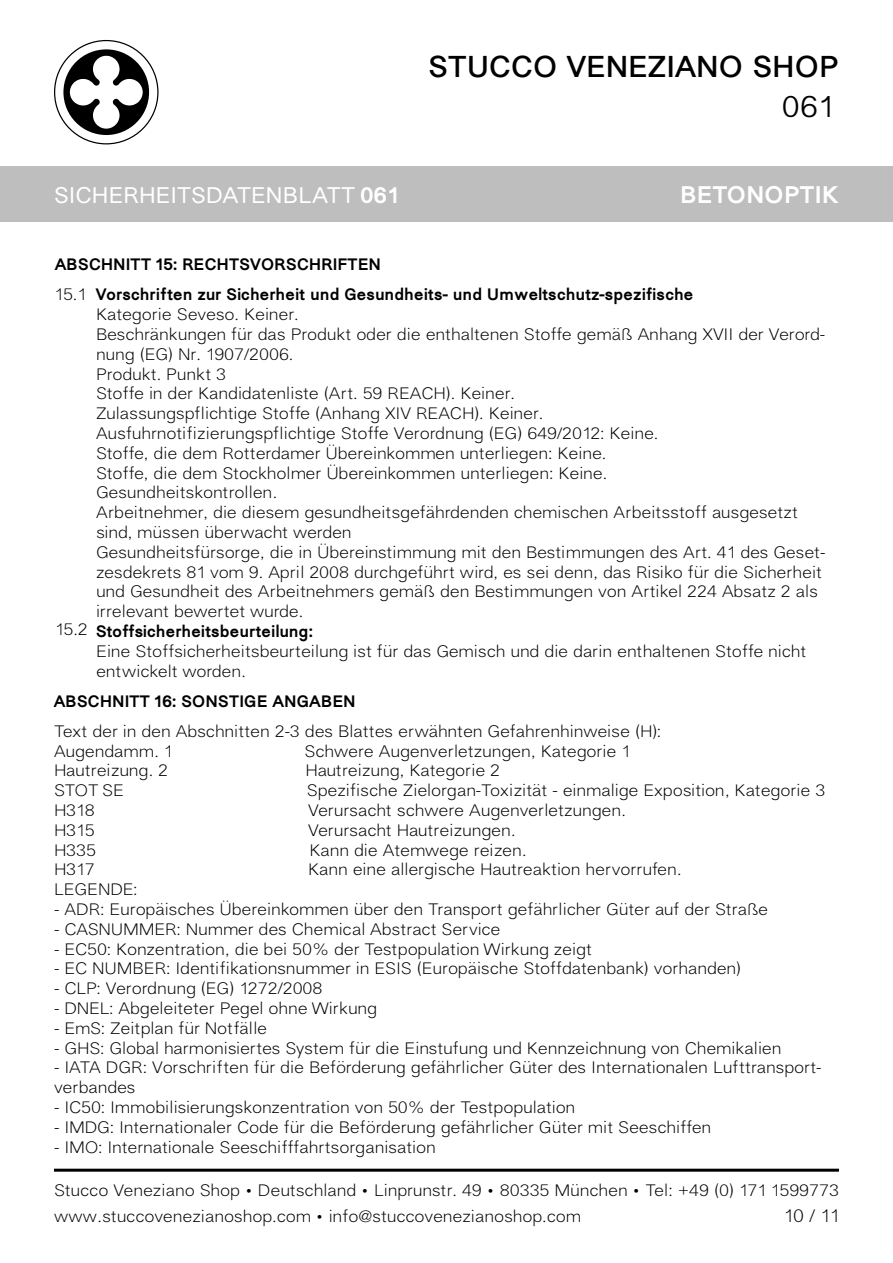
<style>
.page{position:relative;width:893px;height:1263px;background:#fff}
.page>*{position:absolute;margin:0;border:0;box-sizing:border-box;transform-origin:0 0}
.t1{font:700 30px "Atto";color:#000}
.t2{font:30px "Atto";color:#000}
.t3{font:800 24px "Atto";color:#fff}
.t4{font:500 22.5px "Atto";color:#fff}
.t5{font:300 18px "Atto";color:#000}
.t6{font:300 16.5px/19.8px "Atto";color:#000}
.t7{font:800 16.5px "Atto";color:#000}
.s1{font-weight:800}
</style>
<div class="page">
<div style="left:0;top:166px;width:893px;height:56px;background:#bfbebe"></div>
<svg style="left:54px;top:40px;width:105px;height:104px"></svg>
<hr style="left:54px;top:1169px;width:785px;height:3px;background:#000">
<h1 class="t1" style="left:428px;top:48px;width:412px">STUCCO VENEZIANO SHOP</h1>
<h1 class="t2" style="left:782px;top:88px;width:53px">061</h1>
<h3 class="t4" style="left:54px;top:181px;width:346px">SICHERHEITSDATENBLATT <span class="s1">061</span></h3>
<h2 class="t3" style="left:680px;top:178px;width:160px">BETONOPTIK</h2>
<p class="t7" style="left:55px;top:253px;width:327px">ABSCHNITT 15: RECHTSVORSCHRIFTEN</p>
<p class="t6" style="left:55px;top:285px;width:33px">15.1</p>
<p class="t6" style="left:55px;top:620px;width:34px">15.2</p>
<p class="t7" style="left:96px;top:283px;width:599px">Vorschriften zur Sicherheit und Gesundheits- und Umweltschutz-spezifische</p>
<p class="t6" style="left:96px;top:305px;width:204px">Kategorie Seveso. Keiner.</p>
<p class="t6" style="left:96px;top:324px;width:730px">Beschränkungen für das Produkt oder die enthaltenen Stoffe gemäß Anhang XVII der Verord&shy;nung (EG) Nr. 1907/2006.</p>
<p class="t6" style="left:96px;top:364px;width:132px">Produkt. Punkt 3</p>
<p class="t6" style="left:96px;top:384px;width:420px">Stoffe in der Kandidatenliste (Art. 59 REACH). Keiner.</p>
<p class="t6" style="left:96px;top:404px;width:449px">Zulassungspflichtige Stoffe (Anhang XIV REACH). Keiner.</p>
<p class="t6" style="left:96px;top:423px;width:564px">Ausfuhrnotifizierungspflichtige Stoffe Verordnung (EG) 649/2012: Keine.</p>
<p class="t6" style="left:96px;top:443px;width:512px">Stoffe, die dem Rotterdamer Übereinkommen unterliegen: Keine.</p>
<p class="t6" style="left:96px;top:463px;width:513px">Stoffe, die dem Stockholmer Übereinkommen unterliegen: Keine.</p>
<p class="t6" style="left:96px;top:483px;width:183px">Gesundheitskontrollen.</p>
<p class="t6" style="left:96px;top:503px;width:703px">Arbeitnehmer, die diesem gesundheitsgefährdenden chemischen Arbeitsstoff ausgesetzt sind, müssen überwacht werden</p>
<p class="t6" style="left:96px;top:542px;width:731px">Gesundheitsfürsorge, die in Übereinstimmung mit den Bestimmungen des Art. 41 des Geset&shy;zesdekrets 81 vom 9. April 2008 durchgeführt wird, es sei denn, das Risiko für die Sicherheit und Gesundheit des Arbeitnehmers gemäß den Bestimmungen von Artikel 224 Absatz 2 als irrelevant bewertet wurde.</p>
<p class="t7" style="left:96px;top:620px;width:218px">Stoffsicherheitsbeurteilung:</p>
<p class="t6" style="left:96px;top:641px;width:712px">Eine Stoffsicherheitsbeurteilung ist für das Gemisch und die darin enthaltenen Stoffe nicht entwickelt worden.</p>
<p class="t7" style="left:54px;top:689px;width:303px">ABSCHNITT 16: SONSTIGE ANGABEN</p>
<p class="t6" style="left:54px;top:721px;width:609px">Text der in den Abschnitten 2-3 des Blattes erwähnten Gefahrenhinweise (H):</p>
<p class="t6" style="left:54px;top:741px;width:120px">Augendamm. 1</p>
<p class="t6" style="left:305px;top:741px;width:327px">Schwere Augenverletzungen, Kategorie 1</p>
<p class="t6" style="left:54px;top:761px;width:116px">Hautreizung. 2</p>
<p class="t6" style="left:305px;top:761px;width:196px">Hautreizung, Kategorie 2</p>
<p class="t6" style="left:54px;top:781px;width:71px">STOT SE</p>
<p class="t6" style="left:307px;top:781px;width:520px">Spezifische Zielorgan-Toxizität - einmalige Exposition, Kategorie 3</p>
<p class="t6" style="left:54px;top:800px;width:42px">H318</p>
<p class="t6" style="left:308px;top:800px;width:319px">Verursacht schwere Augenverletzungen.</p>
<p class="t6" style="left:54px;top:820px;width:42px">H315</p>
<p class="t6" style="left:308px;top:820px;width:209px">Verursacht Hautreizungen.</p>
<p class="t6" style="left:54px;top:840px;width:44px">H335</p>
<p class="t6" style="left:310px;top:840px;width:219px">Kann die Atemwege reizen.</p>
<p class="t6" style="left:54px;top:860px;width:42px">H317</p>
<p class="t6" style="left:308px;top:860px;width:375px">Kann eine allergische Hautreaktion hervorrufen.</p>
<p class="t6" style="left:54px;top:880px;width:85px">LEGENDE:</p>
<p class="t6" style="left:54px;top:899px;width:715px">- ADR: Europäisches Übereinkommen über den Transport gefährlicher Güter auf der Straße</p>
<p class="t6" style="left:54px;top:919px;width:448px">- CASNUMMER: Nummer des Chemical Abstract Service</p>
<p class="t6" style="left:54px;top:939px;width:539px">- EC50: Konzentration, die bei 50% der Testpopulation Wirkung zeigt</p>
<p class="t6" style="left:54px;top:959px;width:689px">- EC NUMBER: Identifikationsnummer in ESIS (Europäische Stoffdatenbank) vorhanden)</p>
<p class="t6" style="left:54px;top:979px;width:270px">- CLP: Verordnung (EG) 1272/2008</p>
<p class="t6" style="left:54px;top:998px;width:325px">- DNEL: Abgeleiteter Pegel ohne Wirkung</p>
<p class="t6" style="left:54px;top:1018px;width:215px">- EmS: Zeitplan für Notfälle</p>
<p class="t6" style="left:54px;top:1038px;width:729px">- GHS: Global harmonisiertes System für die Einstufung und Kennzeichnung von Chemikalien</p>
<p class="t6" style="left:54px;top:1058px;width:769px">- IATA DGR: Vorschriften für die Beförderung gefährlicher Güter des Internationalen Lufttransport&shy;verbandes</p>
<p class="t6" style="left:54px;top:1097px;width:523px">- IC50: Immobilisierungskonzentration von 50% der Testpopulation</p>
<p class="t6" style="left:54px;top:1117px;width:659px">- IMDG: Internationaler Code für die Beförderung gefährlicher Güter mit Seeschiffen</p>
<p class="t6" style="left:54px;top:1137px;width:383px">- IMO: Internationale Seeschifffahrtsorganisation</p>
<p class="t6" style="left:54px;top:1181px;width:786px">Stucco Veneziano Shop • Deutschland • Linprunstr. 49 • 80335 München • Tel: +49 (0) 171 1599773</p>
<p class="t6" style="left:54px;top:1207px;width:528px">www.stuccovenezianoshop.com • info@stuccovenezianoshop.com</p>
<p class="t5" style="left:784px;top:1204px;width:57px">10 / 11</p>
</div>
